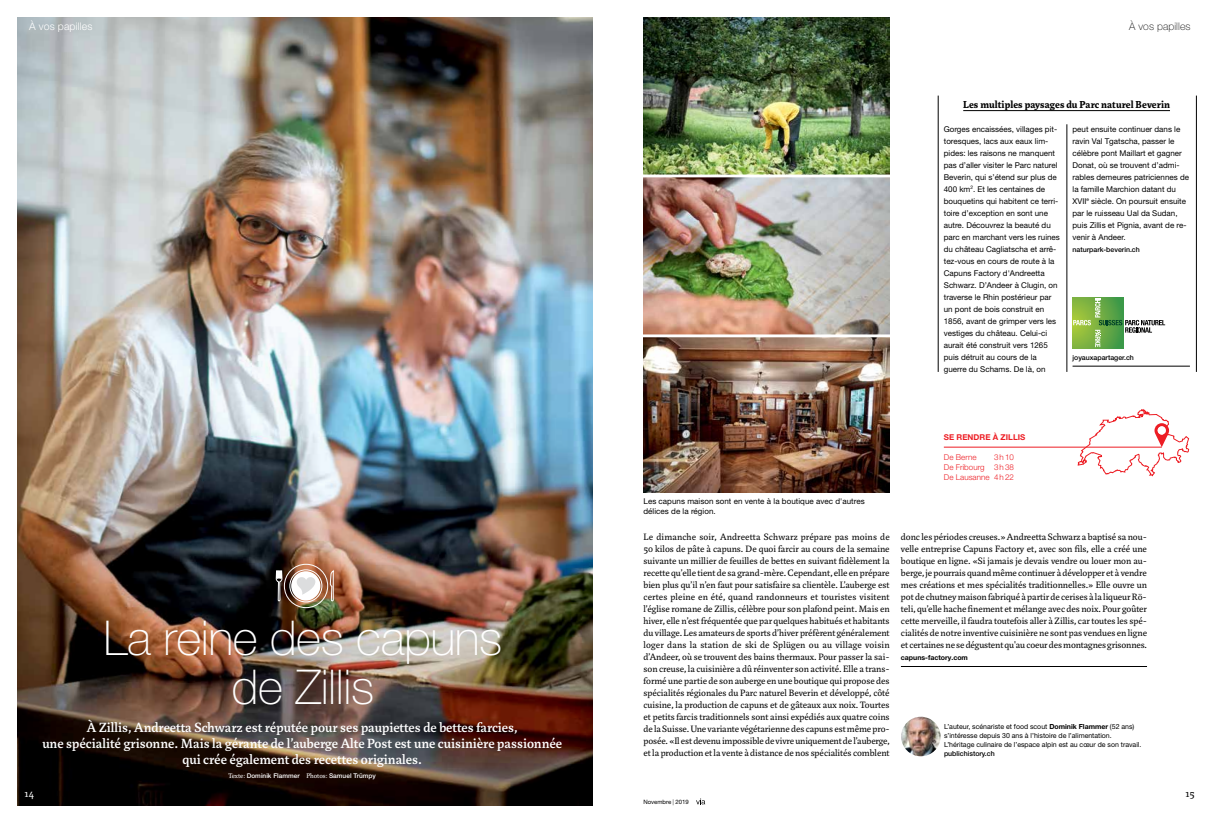
<style>
.page{position:relative;width:1219px;height:823px;background:#fff}
.page>*{position:absolute;margin:0;border:0;box-sizing:border-box;transform-origin:0 0}
.t1{font:100 48px/48px "Helvetica Neue LT Pro";letter-spacing:-.01em;color:#fff;text-align:center}
.t2{font:500 14.5px/16px "Marat Pro";color:#fff;text-align:center}
.t3{font:700 11px "Marat Pro";letter-spacing:.01em;color:#000}
.t4{font:11px "Marat Pro";color:#000}
.t5{font:11px "Marat Pro";color:#fff}
.t6{font:100 10.5px "Helvetica Neue LT Pro";letter-spacing:.01em;color:#000}
.t7{font:300 10.5px "Helvetica Neue LT Pro";letter-spacing:.01em;color:#fff}
.t8{font:10px/12px "Marat Pro";letter-spacing:-.005em;color:#000;text-align:justify}
.t9{font:8px/12px "Helvetica Neue LT Pro";color:#000}
.t10{font:300 8px/10px "Helvetica Neue LT Pro";letter-spacing:.005em;color:#ed1d24;text-align:justify}
.t11{font:700 8px "Helvetica Neue LT Pro";letter-spacing:.005em;color:#ed1d24}
.t12{font:7px/9px "Helvetica Neue LT Pro";color:#000}
.t13{font:500 7px "Helvetica Neue LT Pro";color:#000}
.t14{font:700 7px "Helvetica Neue LT Pro";color:#000}
.t15{font:500 6.5px "Helvetica Neue LT Pro";letter-spacing:.005em;color:#fff}
.t16{font:6px "Helvetica Neue LT Pro";color:#000}
.s1{font-family:"Marat Pro";font-weight:400;font-size:7.2px}
.s2{font-weight:700}
</style>
<div class="page">
<img style="left:17px;top:17px;width:575px;height:788px">
<hr style="left:938px;top:95px;width:1px;height:276px;background:#000">
<hr style="left:1196px;top:95px;width:1px;height:276px;background:#000">
<hr style="left:963px;top:110px;width:207px;height:1px;background:#000">
<hr style="left:1067px;top:124px;width:1px;height:247px;background:#000">
<hr style="left:1072px;top:365px;width:118px;height:1px;background:#000">
<hr style="left:901px;top:665px;width:246px;height:1px;background:#000">
<hr style="left:944px;top:446px;width:218px;height:1px;background:#ed1d24">
<img style="left:643px;top:337px;width:247px;height:154px">
<img style="left:643px;top:17px;width:247px;height:157px">
<img style="left:643px;top:177px;width:247px;height:157px">
<svg style="left:1078px;top:409px;width:111px;height:66px"></svg>
<div style="left:1158px;top:426px;width:8px;height:8px;background:#fff;border-radius:50%"></div>
<div style="left:284px;top:563px;width:44px;height:44px;border:1px solid #fff;border-radius:50%"></div>
<svg style="left:276px;top:570px;width:6px;height:30px"></svg>
<svg style="left:330px;top:570px;width:4px;height:30px"></svg>
<div style="left:289px;top:569px;width:33px;height:33px;border:1px solid #fff;border-radius:50%"></div>
<div style="left:291px;top:571px;width:29px;height:29px;background:#fff;border-radius:50%"></div>
<svg style="left:297px;top:577px;width:18px;height:17px"></svg>
<img style="left:901px;top:716px;width:40px;height:39px;border-radius:20px">
<svg style="left:1072px;top:297px;width:51px;height:51px"></svg>
<svg style="left:1073px;top:298px;width:92px;height:49px"></svg>
<svg style="left:696px;top:798px;width:9px;height:5px"></svg>
<p class="t7" style="left:29px;top:20px;width:65px">À vos papilles</p>
<p class="t5" style="left:25px;top:787px;width:11px">14</p>
<h1 class="t1" style="left:104px;top:613px;width:400px">La reine des capuns de Zillis</h1>
<h2 class="t2" style="left:42px;top:719px;width:521px">À Zillis, Andreetta Schwarz est réputée pour ses paupiettes de bettes farcies,<br>une spécialité grisonne. Mais la gérante de l’auberge Alte Post est une cuisinière passionnée qui crée également des recettes originales.</h2>
<p class="t15" style="left:229px;top:771px;width:149px"><span class="s1">Texte:</span> Dominik Flammer <span class="s1">Photos:</span> Samuel Trümpy</p>
<p class="t6" style="left:1129px;top:20px;width:63px">À vos papilles</p>
<p class="t3" style="left:963px;top:98px;width:208px">Les multiples paysages du Parc naturel Beverin</p>
<p class="t9" style="left:944px;top:122px;width:118px">Gorges encaissées, villages pit&shy;toresques, lacs aux eaux lim&shy;pides: les raisons ne manquent pas d’aller visiter le Parc naturel<br>Beverin, qui s’étend sur plus de<br>400 km<sup>2</sup>. Et les centaines de bouquetins qui habitent ce terri&shy;toire d’exception en sont une autre. Découvrez la beauté du parc en marchant vers les ruines du château Cagliatscha et arrê&shy;tez-vous en cours de route à la<br>Capuns Factory d'Andreetta<br>Schwarz. D’Andeer à Clugin, on traverse le Rhin postérieur par un pont de bois construit en<br>1856, avant de grimper vers les vestiges du château. Celui-ci aurait été construit vers 1265 puis détruit au cours de la guerre du Schams. De là, on</p>
<p class="t9" style="left:1072px;top:122px;width:118px">peut ensuite continuer dans le ravin Val Tgatscha, passer le célèbre pont Maillart et gagner<br>Donat, où se trouvent d’admi&shy;rables demeures patriciennes de la famille Marchion datant du<br>XVII<sup>e</sup> siècle. On poursuit ensuite par le ruisseau Ual da Sudan, puis Zillis et Pignia, avant de re&shy;venir à Andeer.</p>
<p class="t13" style="left:1072px;top:245px;width:69px">naturpark-beverin.ch</p>
<p class="t13" style="left:1072px;top:353px;width:63px">joyauxapartager.ch</p>
<p class="t9" style="left:643px;top:495px;width:223px;line-height:10px">Les capuns maison sont en vente à la boutique avec d'autres délices de la région.</p>
<p class="t8" style="left:643px;top:530px;width:248px">Le dimanche soir, Andreetta Schwarz prépare pas moins de 50 kilos de pâte à capuns. De quoi farcir au cours de la semaine suivante un millier de feuilles de bettes en suivant fidèlement la recette qu’elle tient de sa grand-mère. Cependant, elle en prépare bien plus qu’il n’en faut pour satisfaire sa clientèle. L’auberge est certes pleine en été, quand randonneurs et touristes visitent l’église romane de Zillis, célèbre pour son plafond peint. Mais en hiver, elle n’est fréquentée que par quelques habitués et habitants du village. Les amateurs de sports d’hiver préfèrent généralement loger dans la station de ski de Splügen ou au village voisin d’Andeer, où se trouvent des bains thermaux. Pour passer la sai&shy;son creuse, la cuisinière a dû réinventer son activité. Elle a trans&shy;formé une partie de son auberge en une boutique qui propose des spécialités régionales du Parc naturel Beverin et développé, côté cuisine, la production de capuns et de gâteaux aux noix. Tourtes et petits farcis traditionnels sont ainsi expédiés aux quatre coins de la Suisse. Une variante végétarienne des capuns est même pro&shy;posée. «Il est devenu impossible de vivre uniquement de l’auberge, et la production et la vente à distance de nos spécialités comblent</p>
<p class="t11" style="left:944px;top:432px;width:83px">SE RENDRE À ZILLIS</p>
<p class="t10" style="left:944px;top:451px;width:34px">De Berne</p>
<p class="t10" style="left:944px;top:451px;width:72px;text-indent:50px">3h10<br>De Fribourg 3h38<br>De Lausanne 4h22</p>
<p class="t8" style="left:901px;top:530px;width:248px">donc les périodes creuses.» Andreetta Schwarz a baptisé sa nou&shy;velle entreprise Capuns Factory et, avec son fils, elle a créé une boutique en ligne. «Si jamais je devais vendre ou louer mon au&shy;berge, je pourrais quand même continuer à développer et à vendre mes créations et mes spécialités traditionnelles.» Elle ouvre un pot de chutney maison fabriqué à partir de cerises à la liqueur Rö&shy;teli, qu’elle hache finement et mélange avec des noix. Pour goûter cette merveille, il faudra toutefois aller à Zillis, car toutes les spé&shy;cialités de notre inventive cuisinière ne sont pas vendues en ligne et certaines ne se dégustent qu'au coeur des montagnes grisonnes.</p>
<p class="t14" style="left:901px;top:653px;width:69px">capuns-factory.com</p>
<p class="t12" style="left:944px;top:721px;width:199px">L’auteur, scénariste et food scout <span class="s2">Dominik Flammer</span> (52 ans) s’intéresse depuis 30 ans à l’histoire de l’alimentation.<br>L’héritage culinaire de l’espace alpin est au cœur de son travail.</p>
<p class="t13" style="left:944px;top:749px;width:52px">publichistory.ch</p>
<p class="t16" style="left:643px;top:798px;width:47px">Novembre | 2019</p>
<p class="t4" style="left:1186px;top:787px;width:11px">15</p>
</div>
